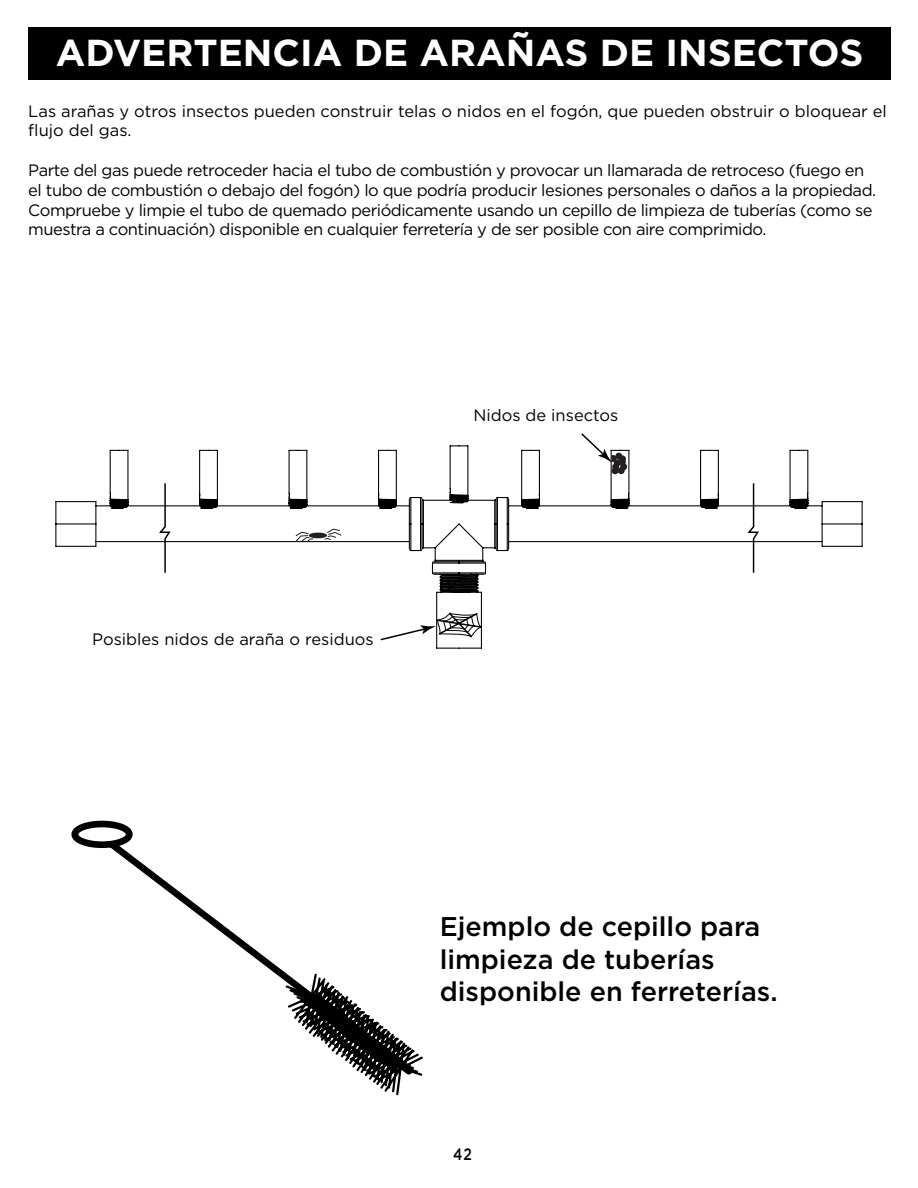
<style>
.page{position:relative;width:918px;height:1188px;background:#fff}
.page>*{position:absolute;margin:0;border:0;box-sizing:border-box;transform-origin:0 0}
.t1{font:700 37.5px "Gotham";color:#fff}
.t2{font:500 27px/32.4px "Gotham";color:#000}
.t3{font:16.5px/19.8px "Gotham";letter-spacing:-.03em;color:#000}
.t4{font:16.5px/19.8px "Gotham";color:#000}
.t5{font:500 16.5px "Gotham";color:#000;scale:.83 1}
</style>
<div class="page">
<div style="left:28px;top:27px;width:863px;height:53px;background:#000"></div>
<svg style="left:71px;top:820px;width:214px;height:160px"></svg>
<svg style="left:284px;top:972px;width:139px;height:124px"></svg>
<svg style="left:55px;top:445px;width:808px;height:204px"></svg>
<svg style="left:379px;top:611px;width:104px;height:30px"></svg>
<svg style="left:580px;top:433px;width:48px;height:42px"></svg>
<svg style="left:295px;top:528px;width:47px;height:14px"></svg>
<svg style="left:157px;top:482px;width:15px;height:92px"></svg>
<svg style="left:746px;top:482px;width:14px;height:92px"></svg>
<h1 class="t1" style="left:56px;top:28px;width:809px">ADVERTENCIA DE ARAÑAS DE INSECTOS</h1>
<p class="t4" style="left:28px;top:100px;width:860px">Las arañas y otros insectos pueden construir telas o nidos en el fogón, que pueden obstruir o bloquear el flujo del gas.</p>
<p class="t3" style="left:28px;top:160px;width:849px">Parte del gas puede retroceder hacia el tubo de combustión y provocar un llamarada de retroceso (fuego en el tubo de combustión o debajo del fogón) lo que podría producir lesiones personales o daños a la propiedad.<br>Compruebe y limpie el tubo de quemado periódicamente usando un cepillo de limpieza de tuberías (como se muestra a continuación) disponible en cualquier ferretería y de ser posible con aire comprimido.</p>
<p class="t4" style="left:92px;top:629px;width:283px">Posibles nidos de araña o residuos</p>
<p class="t4" style="left:473px;top:405px;width:147px">Nidos de insectos</p>
<h2 class="t2" style="left:440px;top:910px;width:339px">Ejemplo de cepillo para limpieza de tuberías disponible en ferreterías.</h2>
<p class="t5" style="left:453px;top:1143px;width:24px">42</p>
</div>
